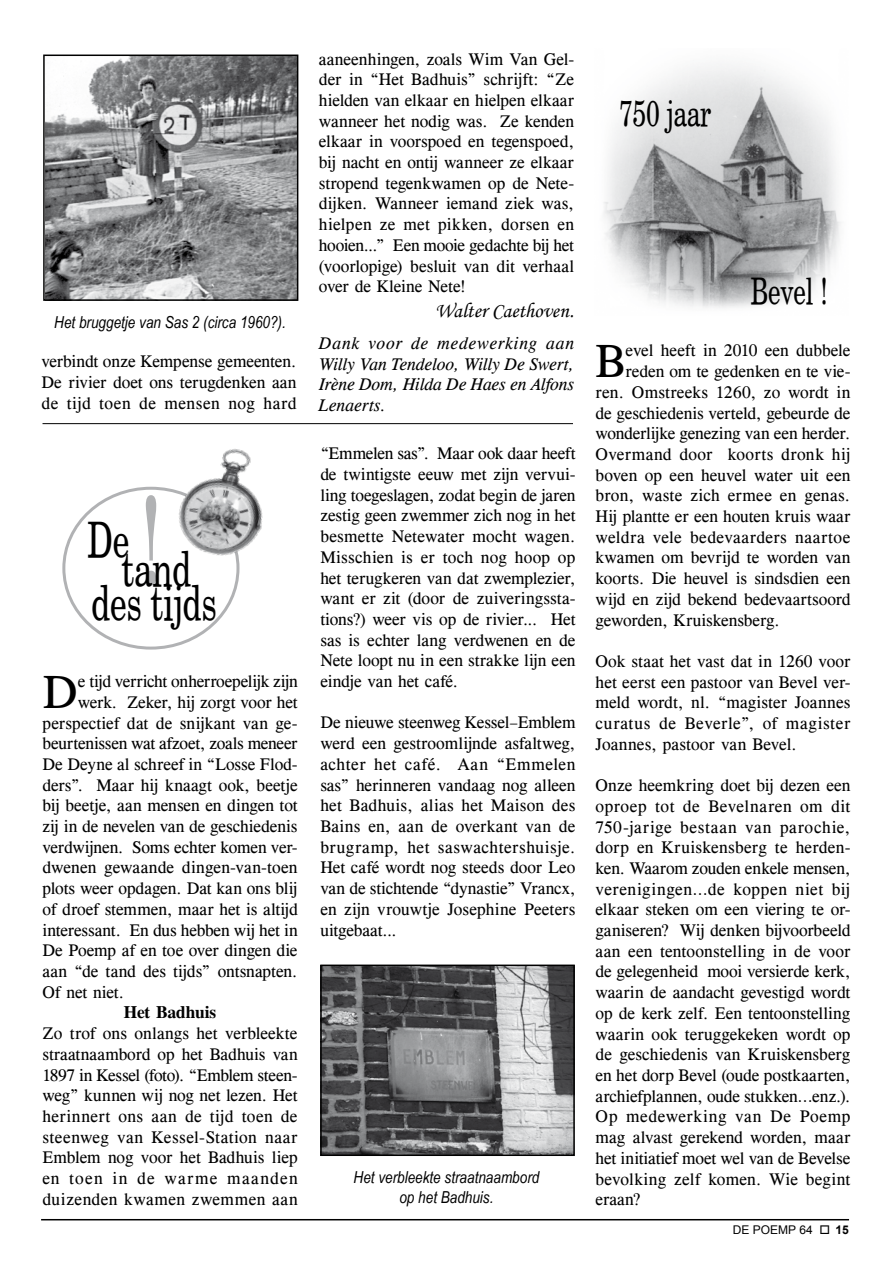
<style>
.page{position:relative;width:893px;height:1263px;background:#fff}
.page>*{position:absolute;margin:0;border:0;box-sizing:border-box;transform-origin:0 0}
.t1{font:120px "Century SW Condensed Regular SWFTE";color:#b1b2b4}
.t2{font:48px/63.3px "Century SW Condensed Regular SWFTE";color:#000}
.t3{font:47.7px "Times Cg ATT";color:#000}
.t4{font:36px "Century SW Condensed Regular SWFTE";color:#000}
.t5{font:21px "Monotype Corsiva";color:#000}
.t6{font:17.25px/20.7px "Times Cg ATT";color:#000;text-align:justify}
.t7{font:italic 17.25px/20.7px "Times Cg ATT";color:#000;text-align:justify}
.t8{font:17.25px "Times Cg ATT";letter-spacing:-.025em;color:#000}
.t9{font:17.25px "Times Cg ATT";letter-spacing:.03em;color:#000}
.t10{font:17.25px "Times Cg ATT";letter-spacing:.02em;color:#000}
.t11{font:700 17.25px "Times Cg ATT";letter-spacing:-.005em;color:#000}
.t12{font:italic 16.5px/19.8px "Arial Narrow";color:#000;text-align:center}
.t13{font:12px "Arial";color:#000}
.s1{font-weight:700}
</style>
<div class="page">
<hr style="left:41px;top:1219px;width:808px;height:1px;background:#000">
<hr style="left:43px;top:423px;width:530px;height:1px;background:#000">
<img style="left:154px;top:449px;width:109px;height:120px">
<img style="left:323px;top:967px;width:249px;height:186px">
<div style="left:320px;top:964px;width:255px;height:192px;border:2px solid #000"></div>
<img style="left:604px;top:64px;width:237px;height:244px">
<img style="left:46px;top:58px;width:249px;height:240px">
<div style="left:43px;top:55px;width:255px;height:246px;border:2px solid #000"></div>
<p class="t12" style="left:54px;top:312px;width:233px">Het bruggetje van Sas 2 (circa 1960?).</p>
<p class="t6" style="left:41px;top:351px;width:257px">verbindt onze Kempense gemeenten.<br>De rivier doet ons terugdenken aan de tijd toen de mensen nog hard</p>
<h1 class="t1" style="left:139px;top:467px;width:26px">!</h1>
<h2 class="t2" style="left:87px;top:507px;width:131px">De<br>des tijds</h2>
<h2 class="t2" style="left:121px;top:536px;width:71px">tand</h2>
<h3 class="t3" style="left:43px;top:664px;width:37px">D</h3>
<p class="t8" style="left:78px;top:671px;width:221px">e tijd verricht onherroepelijk zijn</p>
<p class="t6" style="left:78px;top:692px;width:221px">werk. Zeker, hij zorgt voor het</p>
<p class="t6" style="left:43px;top:712px;width:257px">perspectief dat de snijkant van ge-</p>
<p class="t6" style="left:43px;top:733px;width:257px">beurtenissen wat afzoet, zoals meneer</p>
<p class="t6" style="left:43px;top:754px;width:257px">De Deyne al schreef in “Losse Flod-</p>
<p class="t6" style="left:43px;top:775px;width:257px">ders”. Maar hij knaagt ook, beetje</p>
<p class="t6" style="left:43px;top:795px;width:257px">bij beetje, aan mensen en dingen tot</p>
<p class="t6" style="left:43px;top:816px;width:257px">zij in de nevelen van de geschiedenis</p>
<p class="t6" style="left:43px;top:837px;width:257px">verdwijnen. Soms echter komen ver-</p>
<p class="t6" style="left:43px;top:857px;width:257px">dwenen gewaande dingen-van-toen</p>
<p class="t6" style="left:43px;top:878px;width:257px">plots weer opdagen. Dat kan ons blij</p>
<p class="t6" style="left:43px;top:899px;width:257px">of droef stemmen, maar het is altijd</p>
<p class="t6" style="left:43px;top:919px;width:257px">interessant. En dus hebben wij het in</p>
<p class="t6" style="left:43px;top:940px;width:257px">De Poemp af en toe over dingen die</p>
<p class="t6" style="left:43px;top:961px;width:257px">aan “de tand des tijds” ontsnapten.</p>
<p class="t6" style="left:43px;top:982px;width:83px">Of net niet.</p>
<p class="t11" style="left:124px;top:1002px;width:94px">Het Badhuis</p>
<p class="t6" style="left:43px;top:1023px;width:257px">Zo trof ons onlangs het verbleekte straatnaambord op het Badhuis van 1897 in Kessel (foto). “Emblem steen&shy;weg” kunnen wij nog net lezen. Het herinnert ons aan de tijd toen de steenweg van Kessel-Station naar Emblem nog voor het Badhuis liep en toen in de warme maanden duizenden kwamen zwemmen aan</p>
<p class="t6" style="left:319px;top:48px;width:257px">aaneenhingen, zoals Wim Van Gel&shy;der in “Het Badhuis” schrijft: “Ze hielden van elkaar en hielpen elkaar wanneer het nodig was. Ze kenden elkaar in voorspoed en tegenspoed, bij nacht en ontij wanneer ze elkaar stropend tegenkwamen op de Nete&shy;dijken. Wanneer iemand ziek was, hielpen ze met pikken, dorsen en hooien...” Een mooie gedachte bij het (voorlopige) besluit van dit verhaal over de Kleine Nete!</p>
<p class="t5" style="left:435px;top:298px;width:140px">Walter Caethoven.</p>
<p class="t7" style="left:319px;top:333px;width:257px">Dank voor de medewerking aan Willy Van Tendeloo, Willy De Swert, Irène Dom, Hilda De Haes en Alfons Lenaerts.</p>
<p class="t6" style="left:320px;top:443px;width:257px">“Emmelen sas”. Maar ook daar heeft de twintigste eeuw met zijn vervui&shy;ling toegeslagen, zodat begin de jaren zestig geen zwemmer zich nog in het besmette Netewater mocht wagen.<br>Misschien is er toch nog hoop op het terugkeren van dat zwemplezier, want er zit (door de zuiveringssta&shy;tions?) weer vis op de rivier... Het sas is echter lang verdwenen en de Nete loopt nu in een strakke lijn een eindje van het café.</p>
<p class="t6" style="left:320px;top:712px;width:257px">De nieuwe steenweg Kessel–Emblem werd een gestroomlijnde asfaltweg, achter het café. Aan “Emmelen sas” herinneren vandaag nog alleen het Badhuis, alias het Maison des Bains en, aan de overkant van de brugramp, het saswachtershuisje.<br>Het café wordt nog steeds door Leo van de stichtende “dynastie” Vrancx, en zijn vrouwtje Josephine Peeters uitgebaat...</p>
<p class="t12" style="left:354px;top:1167px;width:187px">Het verbleekte straatnaambord op het Badhuis.</p>
<h3 class="t4" style="left:619px;top:91px;width:94px">750 jaar</h3>
<h3 class="t4" style="left:750px;top:269px;width:79px">Bevel !</h3>
<h3 class="t3" style="left:596px;top:334px;width:32px">B</h3>
<p class="t6" style="left:626px;top:340px;width:226px">evel heeft in 2010 een dubbele</p>
<p class="t6" style="left:626px;top:361px;width:226px">reden om te gedenken en te vie-</p>
<p class="t6" style="left:596px;top:382px;width:256px">ren. Omstreeks 1260, zo wordt in</p>
<p class="t6" style="left:596px;top:402px;width:256px">de geschiedenis verteld, gebeurde de</p>
<p class="t6" style="left:596px;top:423px;width:256px">wonderlijke genezing van een herder.</p>
<p class="t10" style="left:596px;top:444px;width:256px">Overmand door koorts dronk hij</p>
<p class="t6" style="left:596px;top:465px;width:256px">boven op een heuvel water uit een</p>
<p class="t6" style="left:596px;top:485px;width:256px">bron, waste zich ermee en genas.</p>
<p class="t6" style="left:596px;top:506px;width:256px">Hij plantte er een houten kruis waar</p>
<p class="t9" style="left:596px;top:527px;width:256px">weldra vele bedevaarders naartoe</p>
<p class="t6" style="left:596px;top:547px;width:256px">kwamen om bevrijd te worden van</p>
<p class="t6" style="left:596px;top:568px;width:256px">koorts. Die heuvel is sindsdien een</p>
<p class="t6" style="left:596px;top:589px;width:256px">wijd en zijd bekend bedevaartsoord</p>
<p class="t6" style="left:596px;top:609px;width:186px">geworden, Kruiskensberg.</p>
<p class="t6" style="left:596px;top:651px;width:256px">Ook staat het vast dat in 1260 voor het eerst een pastoor van Bevel ver&shy;meld wordt, nl. “magister Joannes curatus de Beverle”, of magister Joannes, pastoor van Bevel.</p>
<p class="t6" style="left:596px;top:775px;width:256px">Onze heemkring doet bij dezen een oproep tot de Bevelnaren om dit 750-jarige bestaan van parochie, dorp en Kruiskensberg te herden&shy;ken. Waarom zouden enkele mensen, verenigingen…de koppen niet bij elkaar steken om een viering te or&shy;ganiseren? Wij denken bijvoorbeeld aan een tentoonstelling in de voor de gelegenheid mooi versierde kerk, waarin de aandacht gevestigd wordt op de kerk zelf. Een tentoonstelling waarin ook teruggekeken wordt op de geschiedenis van Kruiskensberg en het dorp Bevel (oude postkaarten, archiefplannen, oude stukken…enz.).<br>Op medewerking van De Poemp mag alvast gerekend worden, maar het initiatief moet wel van de Bevelse bevolking zelf komen. Wie begint eraan?</p>
<p class="t13" style="left:733px;top:1222px;width:118px">DE POEMP 64 □ <span class="s1">15</span></p>
</div>
